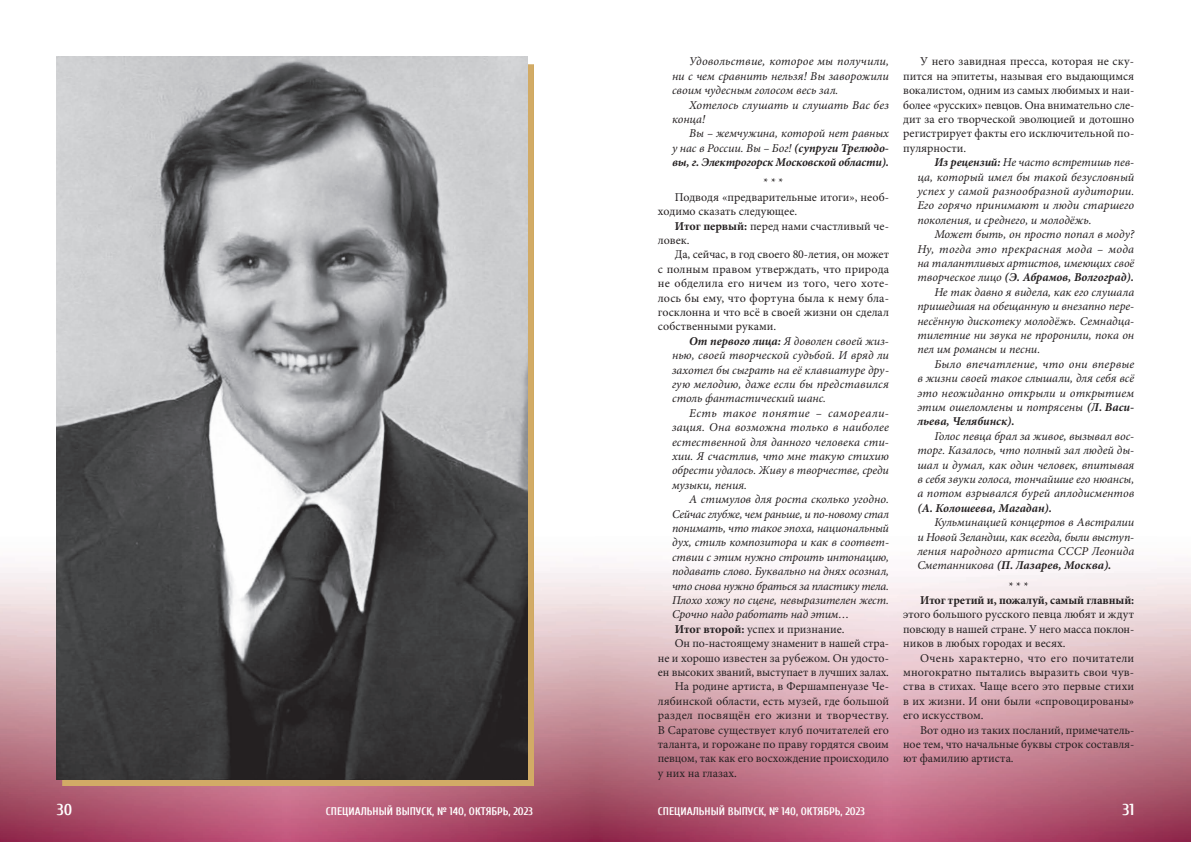
<style>
.page{position:relative;width:1191px;height:842px;background:#fff}
.page>*{position:absolute;margin:0;border:0;box-sizing:border-box;transform-origin:0 0}
.t1{font:700 16px "Cuprum";color:#fff}
.t2{font:italic 12px/14.4px "Minion Pro";color:#231f20;text-align:justify}
.t3{font:12px/14.4px "Minion Pro";color:#231f20;text-align:justify}
.t4{font:italic 700 12px/14.4px "Minion Pro";letter-spacing:-.005em;color:#231f20;text-align:justify}
.t5{font:italic 12px "Minion Pro";letter-spacing:-.02em;color:#231f20}
.t6{font:12px "Minion Pro";letter-spacing:.02em;color:#231f20}
.t7{font:italic 12px "Minion Pro";letter-spacing:-.025em;color:#231f20}
.t8{font:700 12px "Minion Pro";letter-spacing:-.01em;color:#231f20}
.t9{font:italic 12px "Minion Pro";letter-spacing:.025em;color:#231f20}
.t10{font:italic 12px "Minion Pro";letter-spacing:.035em;color:#231f20}
.t11{font:700 11px "Cuprum";color:#fff}
.s1{font-weight:400}
.s2{font-weight:700}
</style>
<div class="page">
<img style="left:0;top:771px;width:595px;height:71px">
<img style="left:0;top:522px;width:57px;height:249px">
<img style="left:533px;top:522px;width:62px;height:249px">
<img style="left:595px;top:565px;width:596px;height:277px">
<img style="left:62px;top:65px;width:471px;height:721px">
<img style="left:57px;top:57px;width:470px;height:723px">
<p class="t2" style="left:672px;top:54px;width:218px;text-indent:17px">Удовольствие, которое мы получили, ни с чем сравнить нельзя! Вы заворожили своим чудесным голосом весь зал.</p>
<p class="t2" style="left:672px;top:98px;width:218px;text-indent:17px">Хотелось слушать и слушать Вас без конца!</p>
<p class="t4" style="left:672px;top:126px;width:218px;text-indent:17px"><span class="s1">Вы – жемчужина, которой нет равных у нас в России. Вы – Бог!</span> (супруги Трелюдо&shy;вы, г. Электрогорск Московской области).</p>
<p class="t3" style="left:763px;top:175px;width:21px">* * *</p>
<p class="t3" style="left:675px;top:190px;width:216px">Подводя «предварительные итоги», необ-</p>
<p class="t3" style="left:658px;top:204px;width:141px">ходимо сказать следующее.</p>
<p class="t3" style="left:675px;top:219px;width:216px"><span class="s2">Итог первый:</span> перед нами счастливый че-</p>
<p class="t3" style="left:658px;top:233px;width:33px">ловек.</p>
<p class="t3" style="left:675px;top:247px;width:216px">Да, сейчас, в год своего 80-летия, он может</p>
<p class="t3" style="left:658px;top:262px;width:233px">с полным правом утверждать, что природа</p>
<p class="t6" style="left:658px;top:275px;width:232px">не обделила его ничем из того, чего хоте-</p>
<p class="t3" style="left:658px;top:291px;width:233px">лось бы ему, что фортуна была к нему бла-</p>
<p class="t3" style="left:658px;top:305px;width:233px">госклонна и что всё в своей жизни он сделал</p>
<p class="t3" style="left:658px;top:319px;width:120px">собственными руками.</p>
<p class="t2" style="left:689px;top:334px;width:201px"><span class="s2">От первого лица:</span> Я доволен своей жиз-</p>
<p class="t2" style="left:672px;top:348px;width:218px">нью, своей творческой судьбой. И вряд ли</p>
<p class="t2" style="left:672px;top:362px;width:218px">захотел бы сыграть на её клавиатуре дру-</p>
<p class="t2" style="left:672px;top:377px;width:218px">гую мелодию, даже если бы представился</p>
<p class="t2" style="left:672px;top:391px;width:156px">столь фантастический шанс.</p>
<p class="t10" style="left:689px;top:405px;width:201px">Есть такое понятие – самореали-</p>
<p class="t2" style="left:672px;top:420px;width:218px">зация. Она возможна только в наиболее</p>
<p class="t2" style="left:672px;top:434px;width:218px">естественной для данного человека сти-</p>
<p class="t2" style="left:672px;top:449px;width:218px">хии. Я счастлив, что мне такую стихию</p>
<p class="t2" style="left:672px;top:463px;width:218px">обрести удалось. Живу в творчестве, среди</p>
<p class="t2" style="left:672px;top:478px;width:77px">музыки, пения.</p>
<p class="t2" style="left:689px;top:492px;width:201px">А стимулов для роста сколько угодно.</p>
<p class="t7" style="left:672px;top:505px;width:218px">Сейчас глубже, чем раньше, и по-новому стал</p>
<p class="t5" style="left:672px;top:520px;width:218px">понимать, что такое эпоха, национальный</p>
<p class="t2" style="left:672px;top:535px;width:218px">дух, стиль композитора и как в соответ-</p>
<p class="t2" style="left:672px;top:550px;width:218px">ствии с этим нужно строить интонацию,</p>
<p class="t2" style="left:672px;top:564px;width:218px">подавать слово. Буквально на днях осознал,</p>
<p class="t5" style="left:672px;top:577px;width:218px">что снова нужно браться за пластику тела.</p>
<p class="t2" style="left:672px;top:593px;width:218px">Плохо хожу по сцене, невыразителен жест.</p>
<p class="t2" style="left:672px;top:607px;width:179px">Срочно надо работать над этим…</p>
<p class="t3" style="left:675px;top:622px;width:171px"><span class="s2">Итог второй:</span> успех и признание.</p>
<p class="t3" style="left:675px;top:636px;width:216px">Он по-настоящему знаменит в нашей стра-</p>
<p class="t3" style="left:658px;top:651px;width:232px">не и хорошо известен за рубежом. Он удосто-</p>
<p class="t3" style="left:658px;top:665px;width:233px">ен высоких званий, выступает в лучших залах.</p>
<p class="t3" style="left:675px;top:679px;width:216px">На родине артиста, в Фершампенуазе Че-</p>
<p class="t3" style="left:658px;top:694px;width:233px">лябинской области, есть музей, где большой</p>
<p class="t6" style="left:658px;top:707px;width:232px">раздел посвящён его жизни и творчеству.</p>
<p class="t3" style="left:658px;top:723px;width:233px">В Саратове существует клуб почитателей его</p>
<p class="t3" style="left:658px;top:737px;width:233px">таланта, и горожане по праву гордятся своим</p>
<p class="t3" style="left:658px;top:751px;width:232px">певцом, так как его восхождение происходило</p>
<p class="t3" style="left:658px;top:766px;width:81px">у них на глазах.</p>
<p class="t3" style="left:903px;top:54px;width:233px;text-indent:17px">У него завидная пресса, которая не ску&shy;пится на эпитеты, называя его выдающимся вокалистом, одним из самых любимых и наи&shy;более «русских» певцов. Она внимательно сле&shy;дит за его творческой эволюцией и дотошно регистрирует факты его исключительной по&shy;пулярности.</p>
<p class="t2" style="left:917px;top:155px;width:218px;text-indent:17px"><span class="s2">Из рецензий:</span> Не часто встретишь пев&shy;ца, который имел бы такой безусловный успех у самой разнообразной аудитории.<br>Его горячо принимают и люди старшего поколения, и среднего, и молодёжь.</p>
<p class="t2" style="left:934px;top:227px;width:201px">Может быть, он просто попал в моду?</p>
<p class="t9" style="left:917px;top:241px;width:218px">Ну, тогда это прекрасная мода – мода</p>
<p class="t2" style="left:917px;top:256px;width:218px">на талантливых артистов, имеющих своё</p>
<p class="t4" style="left:917px;top:270px;width:218px"><span class="s1">творческое лицо</span> (Э. Абрамов, Волгоград).</p>
<p class="t2" style="left:934px;top:285px;width:201px">Не так давно я видела, как его слушала</p>
<p class="t2" style="left:917px;top:299px;width:218px">пришедшая на обещанную и внезапно пере-</p>
<p class="t2" style="left:917px;top:314px;width:218px">несённую дискотеку молодёжь. Семнадца-</p>
<p class="t2" style="left:917px;top:328px;width:218px">тилетние ни звука не проронили, пока он</p>
<p class="t2" style="left:917px;top:342px;width:124px">пел им романсы и песни.</p>
<p class="t2" style="left:934px;top:357px;width:201px">Было впечатление, что они впервые</p>
<p class="t2" style="left:917px;top:371px;width:218px">в жизни своей такое слышали, для себя всё</p>
<p class="t2" style="left:917px;top:386px;width:218px">это неожиданно открыли и открытием</p>
<p class="t2" style="left:917px;top:400px;width:218px">этим ошеломлены и потрясены <span class="s2">(Л. Васи-</span></p>
<p class="t4" style="left:917px;top:414px;width:99px">льева, Челябинск).</p>
<p class="t2" style="left:917px;top:429px;width:218px;text-indent:17px">Голос певца брал за живое, вызывал вос&shy;торг. Казалось, что полный зал людей ды&shy;шал и думал, как один человек, впитывая в себя звуки голоса, тончайшие его нюансы, а потом взрывался бурей аплодисментов</p>
<p class="t4" style="left:917px;top:501px;width:136px">(А. Колошеева, Магадан).</p>
<p class="t2" style="left:917px;top:515px;width:218px;text-indent:17px">Кульминацией концертов в Австралии и Новой Зеландии, как всегда, были выступ&shy;ления народного артиста СССР Леонида Сметанникова <span class="s2">(П. Лазарев, Москва).</span></p>
<p class="t3" style="left:1008px;top:579px;width:21px">* * *</p>
<p class="t8" style="left:920px;top:592px;width:216px">Итог третий и, пожалуй, самый главный:</p>
<p class="t3" style="left:903px;top:607px;width:233px">этого большого русского певца любят и ждут повсюду в нашей стране. У него масса поклон&shy;ников в любых городах и весях.</p>
<p class="t3" style="left:903px;top:651px;width:233px;text-indent:17px">Очень характерно, что его почитатели многократно пытались выразить свои чув&shy;ства в стихах. Чаще всего это первые стихи в их жизни. И они были «спровоцированы» его искусством.</p>
<p class="t3" style="left:903px;top:723px;width:233px;text-indent:17px">Вот одно из таких посланий, примечатель&shy;ное тем, что начальные буквы строк составля&shy;ют фамилию артиста.</p>
<h1 class="t1" style="left:57px;top:801px;width:17px">30</h1>
<p class="t11" style="left:326px;top:805px;width:209px">СПЕЦИАЛЬНЫЙ ВЫПУСК, № 140, ОКТЯБРЬ, 2023</p>
<p class="t11" style="left:658px;top:805px;width:209px">СПЕЦИАЛЬНЫЙ ВЫПУСК, № 140, ОКТЯБРЬ, 2023</p>
<h1 class="t1" style="left:1122px;top:801px;width:13px">31</h1>
</div>
